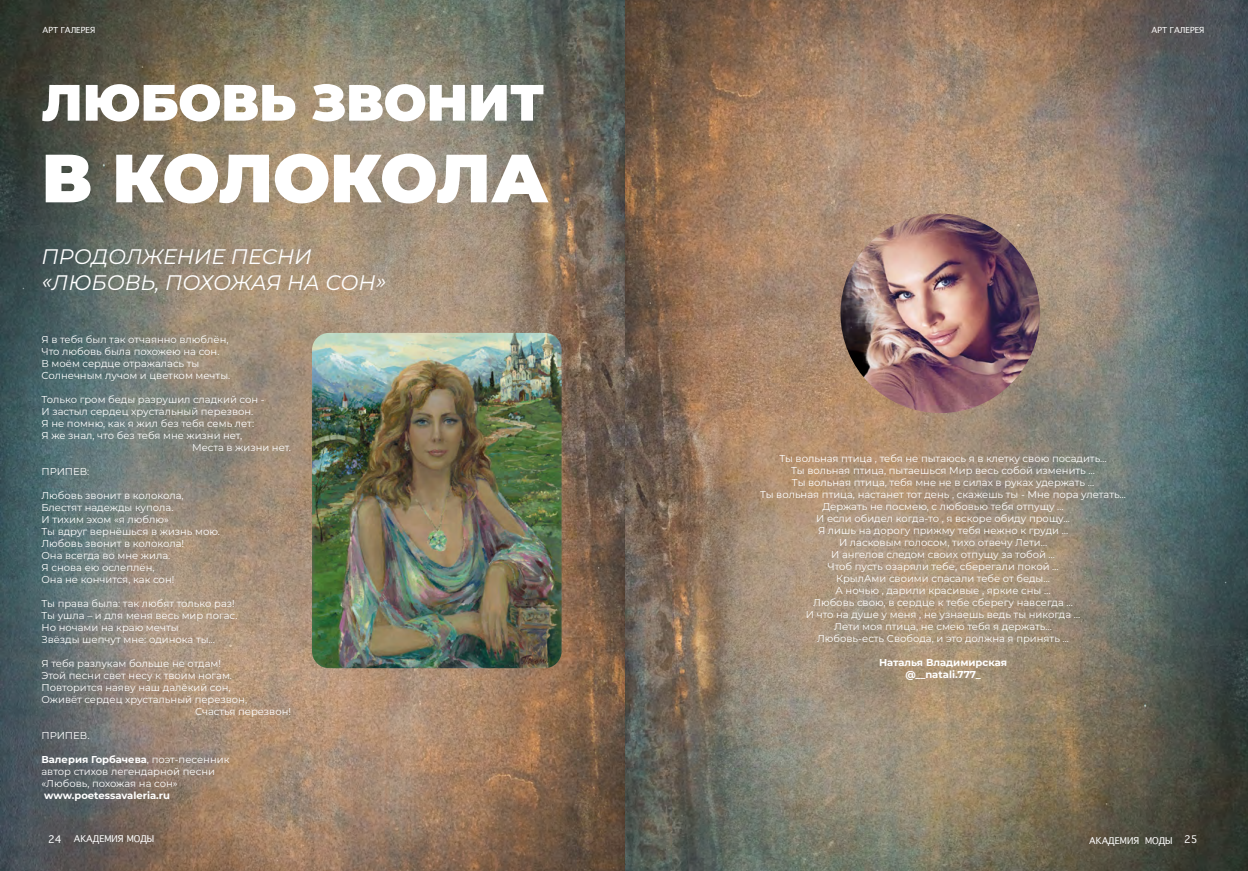
<style>
.page{position:relative;width:1248px;height:871px;background:#fff}
.page>*{position:absolute;margin:0;border:0;box-sizing:border-box;transform-origin:0 0}
.t1{font:900 68px "Montserrat";letter-spacing:-.02em;color:#fff}
.t2{font:900 51px "Montserrat";color:#fff}
.t3{font:italic 21px/25.2px "Montserrat";color:#fff}
.t4{font:10px/12px "Montserrat";color:#fff}
.t5{font:700 10px/12px "Montserrat";color:#fff;text-align:center}
.t6{font:9px "Geneva";color:#fff}
.t7{font:8px "Geneva";color:#fff}
.s1{font-weight:700}
.s2{font-size:10px}
</style>
<div class="page">
<img style="left:0;top:0;width:1247px;height:870px">
<img style="left:840px;top:213px;width:199px;height:200px;border-radius:100px">
<img style="left:312px;top:333px;width:249px;height:335px">
<p class="t7" style="left:43px;top:26px;width:54px">АРТ ГАЛЕРЕЯ</p>
<p class="t7" style="left:1151px;top:25px;width:54px">АРТ ГАЛЕРЕЯ</p>
<h2 class="t2" style="left:41px;top:64px;width:504px">ЛЮБОВЬ ЗВОНИТ</h2>
<h1 class="t1" style="left:41px;top:127px;width:508px">В КОЛОКОЛА</h1>
<h3 class="t3" style="left:41px;top:243px;width:346px">ПРОДОЛЖЕНИЕ ПЕСНИ «ЛЮБОВЬ, ПОХОЖАЯ НА СОН»</h3>
<p class="t4" style="left:41px;top:332px;width:190px">Я в тебя был так отчаянно влюблён,<br>Что любовь была похожею на сон.<br>В моём сердце отражалась ты<br>Солнечным лучом и цветком мечты.</p>
<p class="t4" style="left:41px;top:392px;width:225px">Только гром беды разрушил сладкий сон -</p>
<p class="t4" style="left:41px;top:404px;width:213px">И застыл сердец хрустальный перезвон.</p>
<p class="t4" style="left:41px;top:416px;width:214px">Я не помню, как я жил без тебя семь лет:</p>
<p class="t4" style="left:41px;top:428px;width:202px">Я же знал, что без тебя мне жизни нет,</p>
<p class="t4" style="left:192px;top:440px;width:100px">Места в жизни нет.</p>
<p class="t4" style="left:41px;top:464px;width:49px">ПРИПЕВ:</p>
<p class="t4" style="left:41px;top:488px;width:180px">Любовь звонит в колокола,<br>Блестят надежды купола.<br>И тихим эхом «я люблю»<br>Ты вдруг вернёшься в жизнь мою.<br>Любовь звонит в колокола!<br>Она всегда во мне жила.<br>Я снова ею ослеплён,<br>Она не кончится, как сон!</p>
<p class="t4" style="left:41px;top:596px;width:198px">Ты права была: так любят только раз!<br>Ты ушла – и для меня весь мир погас.<br>Но ночами на краю мечты<br>Звёзды шепчут мне: одинока ты…</p>
<p class="t4" style="left:41px;top:656px;width:181px">Я тебя разлукам больше не отдам!</p>
<p class="t4" style="left:41px;top:668px;width:192px">Этой песни свет несу к твоим ногам.</p>
<p class="t4" style="left:41px;top:680px;width:191px">Повторится наяву наш далёкий сон,</p>
<p class="t4" style="left:41px;top:692px;width:207px">Оживёт сердец хрустальный перезвон,</p>
<p class="t4" style="left:195px;top:704px;width:97px">Счастья перезвон!</p>
<p class="t4" style="left:41px;top:728px;width:49px">ПРИПЕВ.</p>
<p class="t4" style="left:41px;top:752px;width:189px"><span class="s1">Валерия Горбачева</span>, поэт-песенник автор стихов легендарной песни «Любовь, похожая на сон»</p>
<p class="t5" style="left:44px;top:788px;width:127px">www.poetessavaleria.ru</p>
<p class="t4" style="left:760px;top:452px;width:367px;text-align:center">Ты вольная птица , тебя не пытаюсь я в клетку свою посадить…<br>Ты вольная птица, пытаешься Мир весь собой изменить …<br>Ты вольная птица, тебя мне не в силах в руках удержать …<br>Ты вольная птица, настанет тот день , скажешь ты - Мне пора улетать… Держать не посмею, с любовью тебя отпущу …<br>И если обидел когда-то , я вскоре обиду прощу…<br>Я лишь на дорогу прижму тебя нежно к груди …<br>И ласковым голосом, тихо отвечу Лети…<br>И ангелов следом своих отпущу за тобой …<br>Чтоб пусть озаряли тебе, сберегали покой …<br>КрылАми своими спасали тебе от беды…<br>А ночью , дарили красивые , яркие сны …<br>Любовь свою, в сердце к тебе сберегу навсегда …<br>И что на душе у меня , не узнаешь ведь ты никогда …<br>Лети моя птица, не смею тебя я держать…<br>Любовь-есть Свобода, и это должна я принять …</p>
<p class="t5" style="left:878px;top:656px;width:130px">Наталья Владимирская @__natali.777_</p>
<p class="t6" style="left:48px;top:833px;width:108px"><span class="s2">24</span> АКАДЕМИЯ МОДЫ</p>
<p class="t6" style="left:1088px;top:835px;width:110px">АКАДЕМИЯ МОДЫ <span class="s2">25</span></p>
</div>
